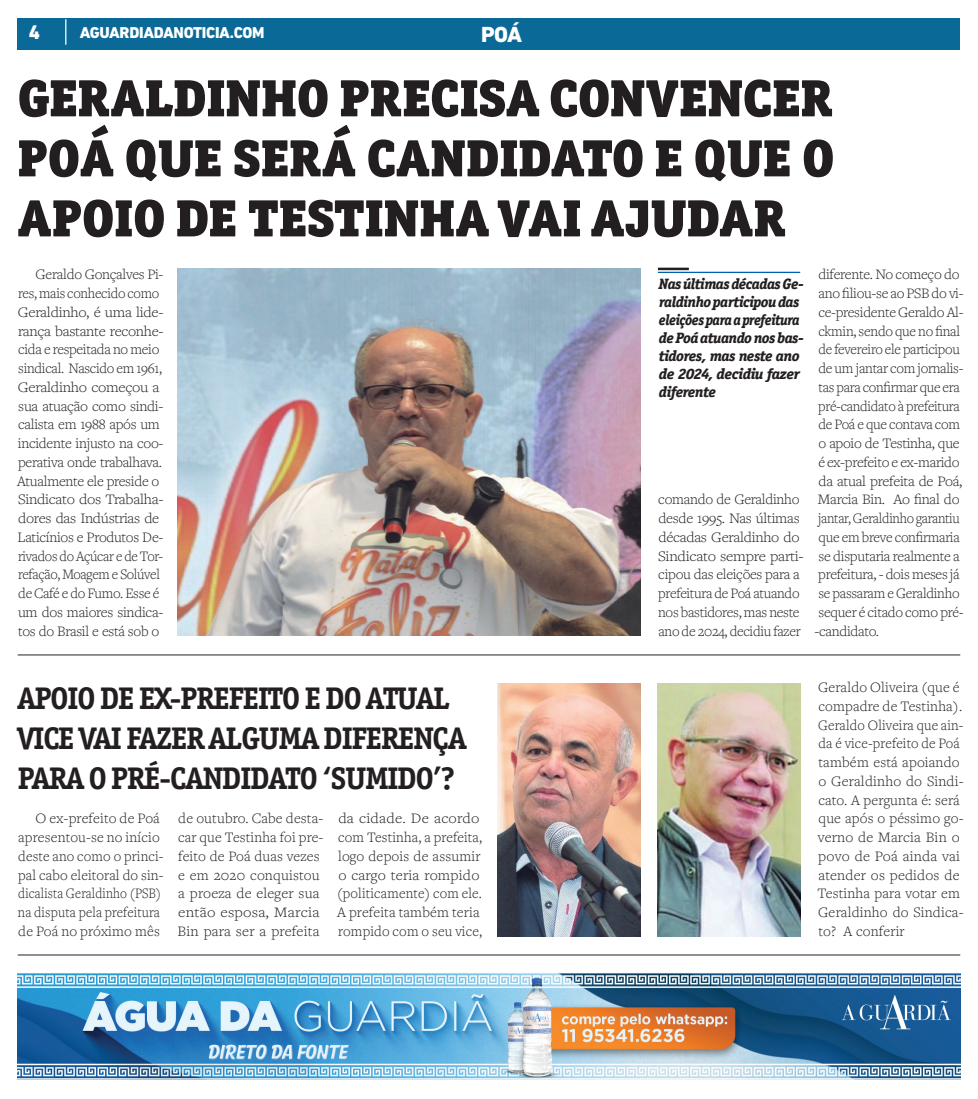
<style>
.page{position:relative;width:978px;height:1099px;background:#fff}
.page>*{position:absolute;margin:0;border:0;box-sizing:border-box;transform-origin:0 0}
.t1{font:52.5px/60px "Officina Ser Blk OSITCTT Black";color:#231f20;text-align:justify}
.t2{font:700 31.25px/40px "Officina Ser ITC";letter-spacing:-.03em;color:#231f20}
.t3{font:800 22.25px "DIN Next LT Pro";color:#fff}
.t4{font:800 20px "DIN Next LT Pro";color:#fff}
.t5{font:800 16px "DIN Next LT Pro";letter-spacing:-.02em;color:#fff}
.t6{font:300 15px/18.8px "Freight Text Pro";letter-spacing:-.02em;color:#231f20}
.t7{font:300 15px/18.8px "Freight Text Pro";letter-spacing:.01em;color:#231f20}
.t8{font:300 15px/18.8px "Freight Text Pro";letter-spacing:.01em;color:#231f20;scale:1.07 1}
.t9{font:italic 800 15px/18px "Officina Ser ITC";letter-spacing:-.03em;color:#231f20}
</style>
<div class="page">
<div style="left:18px;top:18px;width:942px;height:32px;background:#0a6997"></div>
<svg style="left:65px;top:19px;width:1px;height:26px"></svg>
<img style="left:18px;top:973px;width:942px;height:106px">
<hr style="left:18px;top:654px;width:942px;height:1px;background:#231f20">
<hr style="left:18px;top:954px;width:942px;height:1px;background:#231f20">
<img style="left:178px;top:268px;width:462px;height:368px">
<img style="left:498px;top:683px;width:142px;height:253px">
<img style="left:658px;top:683px;width:142px;height:253px">
<hr style="left:658px;top:272px;width:142px;height:1px;background:#0160ae">
<hr style="left:658px;top:268px;width:31px;height:2px;background:#231f20">
<h3 class="t4" style="left:29px;top:21px;width:13px">4</h3>
<p class="t5" style="left:80px;top:23px;width:186px">AGUARDIADANOTICIA.COM</p>
<h3 class="t3" style="left:481px;top:21px;width:42px">POÁ</h3>
<h1 class="t1" style="left:18px;top:67px;width:818px">GERALDINHO PRECISA CONVENCER POÁ QUE SERÁ CANDIDATO E QUE O APOIO DE TESTINHA VAI AJUDAR</h1>
<p class="t6" style="left:17px;top:264px;width:148px;text-indent:19px">Geraldo Gonçalves Pi&shy;res, mais conhecido como<br>Geraldinho, é uma lide&shy;rança bastante reconhe&shy;cida e respeitada no meio sindical. Nascido em 1961,<br>Geraldinho começou a sua atuação como sindi&shy;calista em 1988 após um incidente injusto na coo&shy;perativa onde trabalhava.<br>Atualmente ele preside o<br>Sindicato dos Trabalha&shy;dores das Indústrias de<br>Laticínios e Produtos De&shy;rivados do Açúcar e de Tor&shy;refação, Moagem e Solúvel de Café e do Fumo. Esse é um dos maiores sindica&shy;tos do Brasil e está sob o</p>
<p class="t6" style="left:814px;top:264px;width:151px">diferente. No começo do ano filiou-se ao PSB do vi&shy;ce-presidente Geraldo Al&shy;ckmin, sendo que no final de fevereiro ele participou de um jantar com jornalis&shy;tas para confirmar que era pré-candidato à prefeitura de Poá e que contava com o apoio de Testinha, que é ex-prefeito e ex-marido da atual prefeita de Poá,<br>Marcia Bin. Ao final do jantar, Geraldinho garantiu que em breve confirmaria se disputaria realmente a prefeitura, - dois meses já se passaram e Geraldinho sequer é citado como pré--candidato.</p>
<p class="t9" style="left:659px;top:275px;width:147px">Nas últimas décadas Ge&shy;raldinho participou das eleições para a prefeitura de Poá atuando nos bas&shy;tidores, mas neste ano de 2024, decidiu fazer diferente</p>
<p class="t6" style="left:658px;top:489px;width:147px">comando de Geraldinho desde 1995. Nas últimas décadas Geraldinho do<br>Sindicato sempre parti&shy;cipou das eleições para a prefeitura de Poá atuando nos bastidores, mas neste ano de 2024, decidiu fazer</p>
<h2 class="t2" style="left:18px;top:677px;width:450px">APOIO DE EX-PREFEITO E DO ATUAL<br>VICE VAI FAZER ALGUMA DIFERENÇA<br>PARA O PRÉ-CANDIDATO ‘SUMIDO’?</h2>
<p class="t7" style="left:18px;top:808px;width:147px;text-indent:18px">O ex-prefeito de Poá apresentou-se no início deste ano como o princi&shy;pal cabo eleitoral do sin&shy;dicalista Geraldinho (PSB) na disputa pela prefeitura de Poá no próximo mês</p>
<p class="t7" style="left:178px;top:808px;width:147px">de outubro. Cabe desta&shy;car que Testinha foi pre&shy;feito de Poá duas vezes e em 2020 conquistou a proeza de eleger sua então esposa, Marcia<br>Bin para ser a prefeita</p>
<p class="t8" style="left:337px;top:808px;width:137px">da cidade. De acordo com Testinha, a prefeita, logo depois de assumir o cargo teria rompido (politicamente) com ele.<br>A prefeita também teria rompido com o seu vice,</p>
<p class="t7" style="left:817px;top:677px;width:148px">Geraldo Oliveira (que é compadre de Testinha).<br>Geraldo Oliveira que ain&shy;da é vice-prefeito de Poá também está apoiando o Geraldinho do Sindi&shy;cato. A pergunta é: será que após o péssimo go&shy;verno de Marcia Bin o povo de Poá ainda vai atender os pedidos de<br>Testinha para votar em<br>Geraldinho do Sindica&shy;to? A conferir</p>
</div>
